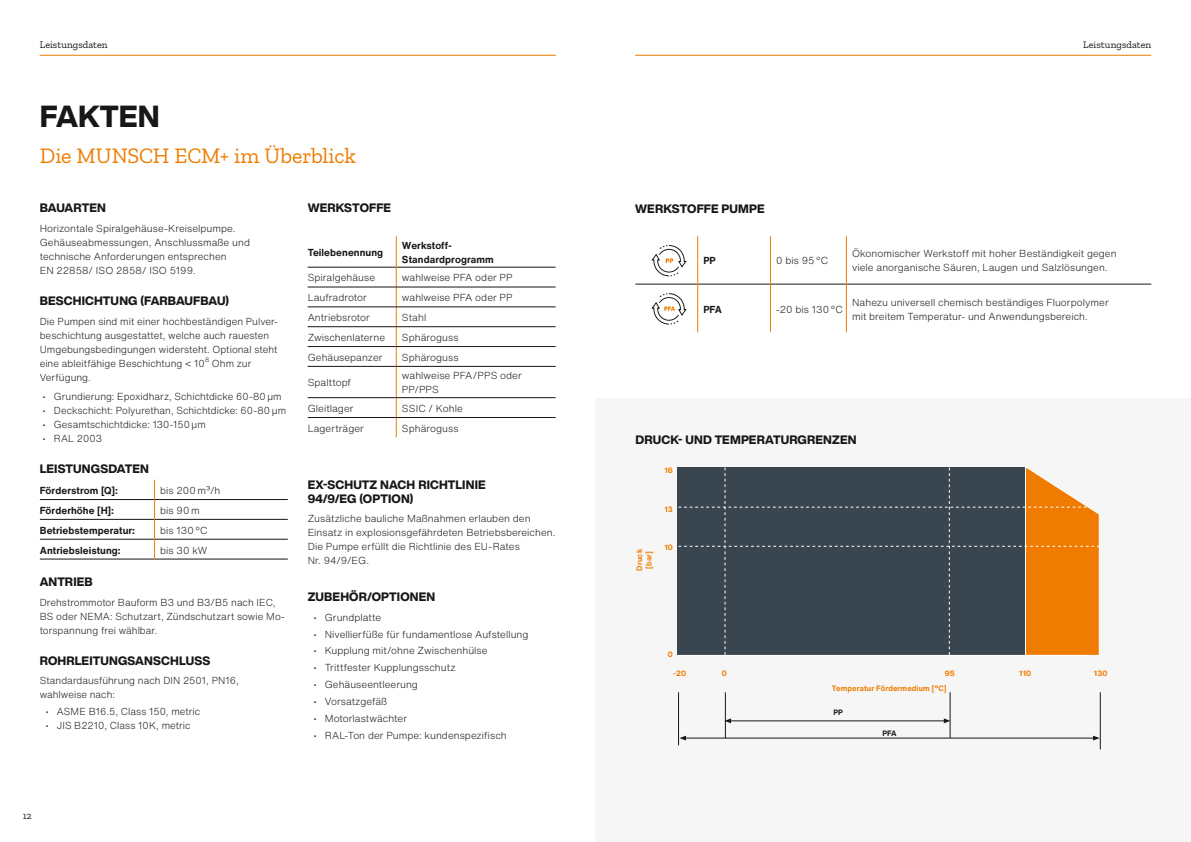
<style>
.page{position:relative;width:1191px;height:842px;background:#fff}
.page>*{position:absolute;margin:0;border:0;box-sizing:border-box;transform-origin:0 0}
.t1{font:800 30px "Helvetica Now Display";color:#181716}
.t2{font:22px "Zilla Slab";letter-spacing:-.01em;color:#ef7c00}
.t3{font:800 12px/14px "Helvetica Now Display";letter-spacing:.01em;color:#181716}
.t4{font:300 10px/14px "Helvetica Now Text";letter-spacing:.005em;color:#181716}
.t5{font:700 10px/14px "Helvetica Now Text";letter-spacing:.005em;color:#181716}
.t6{font:10px "Zilla Slab";letter-spacing:.01em;color:#181716}
.t7{font:700 7.7px/9.2px "Helvetica Now Text";letter-spacing:.015em;color:#ef7c00}
.t8{font:700 7.7px "Helvetica Now Text";color:#181716}
.t9{font:300 6.5px "Helvetica Now Text";color:#181716}
</style>
<div class="page">
<hr style="left:635px;top:55px;width:516px;height:1px;background:#ef7c00">
<hr style="left:40px;top:55px;width:516px;height:1px;background:#ef7c00">
<div style="left:595px;top:399px;width:596px;height:443px;background:#f6f6f6"></div>
<hr style="left:678px;top:692px;width:1px;height:53px;background:#181716">
<hr style="left:1100px;top:692px;width:1px;height:57px;background:#181716">
<hr style="left:684px;top:738px;width:410px;height:1px;background:#181716">
<svg style="left:679px;top:736px;width:7px;height:4px"></svg>
<svg style="left:1093px;top:736px;width:6px;height:4px"></svg>
<hr style="left:677px;top:655px;width:409px;height:1px;background:#fff">
<svg style="left:678px;top:467px;width:421px;height:188px;background:#5a5449"></svg>
<hr style="left:949px;top:692px;width:1px;height:46px;background:#181716">
<hr style="left:729px;top:720px;width:216px;height:1px;background:#181716">
<svg style="left:724px;top:718px;width:7px;height:5px"></svg>
<svg style="left:943px;top:718px;width:7px;height:5px"></svg>
<hr style="left:725px;top:692px;width:1px;height:46px;background:#181716">
<hr style="left:635px;top:284px;width:62px;height:1px;background:#181716">
<hr style="left:698px;top:284px;width:72px;height:1px;background:#181716">
<hr style="left:770px;top:284px;width:76px;height:1px;background:#181716">
<hr style="left:846px;top:284px;width:305px;height:1px;background:#181716">
<hr style="left:697px;top:236px;width:1px;height:48px;background:#ef7c00">
<hr style="left:770px;top:236px;width:1px;height:48px;background:#ef7c00">
<hr style="left:846px;top:236px;width:1px;height:48px;background:#ef7c00">
<hr style="left:697px;top:284px;width:1px;height:48px;background:#ef7c00">
<hr style="left:770px;top:284px;width:1px;height:48px;background:#ef7c00">
<hr style="left:846px;top:284px;width:1px;height:48px;background:#ef7c00">
<svg style="left:652px;top:245px;width:35px;height:31px"></svg>
<svg style="left:652px;top:293px;width:35px;height:32px"></svg>
<hr style="left:308px;top:267px;width:88px;height:1px;background:#181716">
<hr style="left:396px;top:267px;width:159px;height:1px;background:#181716">
<hr style="left:396px;top:236px;width:1px;height:31px;background:#ef7c00">
<svg style="left:396px;top:267px;width:1px;height:99px"></svg>
<hr style="left:396px;top:366px;width:1px;height:31px;background:#ef7c00">
<svg style="left:396px;top:398px;width:1px;height:39px"></svg>
<hr style="left:308px;top:287px;width:88px;height:1px;background:#181716">
<hr style="left:396px;top:287px;width:159px;height:1px;background:#181716">
<hr style="left:308px;top:307px;width:88px;height:1px;background:#181716">
<hr style="left:396px;top:307px;width:159px;height:1px;background:#181716">
<hr style="left:308px;top:326px;width:88px;height:1px;background:#181716">
<hr style="left:396px;top:326px;width:159px;height:1px;background:#181716">
<hr style="left:308px;top:346px;width:88px;height:1px;background:#181716">
<hr style="left:396px;top:346px;width:159px;height:1px;background:#181716">
<hr style="left:308px;top:366px;width:88px;height:1px;background:#181716">
<hr style="left:396px;top:366px;width:159px;height:1px;background:#181716">
<hr style="left:308px;top:397px;width:88px;height:1px;background:#181716">
<hr style="left:396px;top:397px;width:159px;height:1px;background:#181716">
<hr style="left:308px;top:417px;width:88px;height:1px;background:#181716">
<hr style="left:396px;top:417px;width:159px;height:1px;background:#181716">
<hr style="left:40px;top:499px;width:114px;height:1px;background:#181716">
<hr style="left:155px;top:499px;width:133px;height:1px;background:#181716">
<hr style="left:40px;top:519px;width:114px;height:1px;background:#181716">
<hr style="left:155px;top:519px;width:133px;height:1px;background:#181716">
<hr style="left:40px;top:539px;width:114px;height:1px;background:#181716">
<hr style="left:155px;top:539px;width:133px;height:1px;background:#181716">
<hr style="left:40px;top:559px;width:114px;height:1px;background:#181716">
<hr style="left:154px;top:559px;width:134px;height:1px;background:#181716">
<svg style="left:154px;top:480px;width:1px;height:79px"></svg>
<p class="t6" style="left:40px;top:39px;width:69px">Leistungsdaten</p>
<p class="t6" style="left:1083px;top:39px;width:69px">Leistungsdaten</p>
<h1 class="t1" style="left:40px;top:96px;width:122px">FAKTEN</h1>
<h2 class="t2" style="left:40px;top:143px;width:317px">Die MUNSCH ECM+ im Überblick</h2>
<p class="t3" style="left:40px;top:201px;width:68px">BAUARTEN</p>
<p class="t4" style="left:40px;top:221px;width:212px">Horizontale Spiralgehäuse-Kreiselpumpe.<br>Gehäuseabmessungen, Anschlussmaße und technische Anforderungen entsprechen<br>EN 22858/ ISO 2858/ ISO 5199.</p>
<p class="t3" style="left:40px;top:294px;width:191px">BESCHICHTUNG (FARBAUFBAU)</p>
<p class="t4" style="left:40px;top:314px;width:240px">Die Pumpen sind mit einer hochbeständigen Pulver&shy;beschichtung ausgestattet, welche auch rauesten Umgebungsbedingungen widersteht. Optional steht eine ableitfähige Beschichtung &lt; 10</p>
<p class="t9" style="left:205px;top:355px;width:6px">8</p>
<p class="t4" style="left:212px;top:356px;width:41px">Ohm zur</p>
<p class="t4" style="left:40px;top:370px;width:53px">Verfügung.</p>
<p class="t4" style="left:43px;top:389px;width:241px">• Grundierung: Epoxidharz, Schichtdicke 60-80 μm</p>
<p class="t4" style="left:43px;top:403px;width:245px">• Deckschicht: Polyurethan, Schichtdicke: 60-80 μm</p>
<p class="t4" style="left:43px;top:417px;width:165px">• Gesamtschichtdicke: 130-150 μm</p>
<p class="t4" style="left:43px;top:431px;width:61px">• RAL 2003</p>
<p class="t3" style="left:40px;top:462px;width:111px">LEISTUNGSDATEN</p>
<p class="t5" style="left:40px;top:483px;width:80px">Förderstrom [Q]:</p>
<p class="t4" style="left:160px;top:483px;width:62px">bis 200 m³/h</p>
<p class="t5" style="left:40px;top:503px;width:76px">Förderhöhe [H]:</p>
<p class="t4" style="left:160px;top:503px;width:41px">bis 90 m</p>
<p class="t5" style="left:40px;top:523px;width:97px">Betriebstemperatur:</p>
<p class="t4" style="left:160px;top:523px;width:49px">bis 130 °C</p>
<p class="t5" style="left:40px;top:543px;width:82px">Antriebsleistung:</p>
<p class="t4" style="left:160px;top:543px;width:49px">bis 30 kW</p>
<p class="t3" style="left:40px;top:575px;width:54px">ANTRIEB</p>
<p class="t4" style="left:40px;top:595px;width:247px">Drehstrommotor Bauform B3 und B3/B5 nach IEC,<br>BS oder NEMA: Schutzart, Zündschutzart sowie Mo&shy;torspannung frei wählbar.</p>
<p class="t3" style="left:40px;top:653px;width:172px">ROHRLEITUNGSANSCHLUSS</p>
<p class="t4" style="left:40px;top:673px;width:200px">Standardausführung nach DIN 2501, PN16, wahlweise nach:</p>
<p class="t4" style="left:45px;top:704px;width:156px">• ASME B16.5, Class 150, metric</p>
<p class="t4" style="left:45px;top:718px;width:147px">• JIS B2210, Class 10K, metric</p>
<p class="t3" style="left:308px;top:201px;width:85px">WERKSTOFFE</p>
<p class="t5" style="left:308px;top:245px;width:77px">Teilebenennung</p>
<p class="t5" style="left:402px;top:238px;width:93px">Werkstoff-<br>Standardprogramm</p>
<p class="t4" style="left:308px;top:271px;width:69px">Spiralgehäuse</p>
<p class="t4" style="left:402px;top:271px;width:112px">wahlweise PFA oder PP</p>
<p class="t4" style="left:308px;top:290px;width:61px">Laufradrotor</p>
<p class="t4" style="left:402px;top:290px;width:112px">wahlweise PFA oder PP</p>
<p class="t4" style="left:308px;top:310px;width:64px">Antriebsrotor</p>
<p class="t4" style="left:402px;top:310px;width:26px">Stahl</p>
<p class="t4" style="left:308px;top:330px;width:79px">Zwischenlaterne</p>
<p class="t4" style="left:402px;top:330px;width:58px">Sphäroguss</p>
<p class="t4" style="left:308px;top:350px;width:76px">Gehäusepanzer</p>
<p class="t4" style="left:402px;top:350px;width:58px">Sphäroguss</p>
<p class="t4" style="left:308px;top:375px;width:45px">Spalttopf</p>
<p class="t4" style="left:402px;top:368px;width:121px">wahlweise PFA/PPS oder<br>PP/PPS</p>
<p class="t4" style="left:308px;top:401px;width:47px">Gleitlager</p>
<p class="t4" style="left:402px;top:401px;width:62px">SSIC / Kohle</p>
<p class="t4" style="left:308px;top:421px;width:58px">Lagerträger</p>
<p class="t4" style="left:402px;top:421px;width:58px">Sphäroguss</p>
<p class="t3" style="left:308px;top:477px;width:180px">EX-SCHUTZ NACH RICHTLINIE<br>94/9/EG (OPTION)</p>
<p class="t4" style="left:308px;top:512px;width:249px">Zusätzliche bauliche Maßnahmen erlauben den Einsatz in explosionsgefährdeten Betriebsbereichen.<br>Die Pumpe erfüllt die Richtlinie des EU-Rates<br>Nr. 94/9/EG.</p>
<p class="t3" style="left:308px;top:590px;width:129px">ZUBEHÖR/OPTIONEN</p>
<p class="t4" style="left:313px;top:610px;width:69px">• Grundplatte</p>
<p class="t4" style="left:313px;top:627px;width:217px">• Nivellierfüße für fundamentlose Aufstellung</p>
<p class="t4" style="left:313px;top:644px;width:176px">• Kupplung mit/ohne Zwischenhülse</p>
<p class="t4" style="left:313px;top:660px;width:144px">• Trittfester Kupplungsschutz</p>
<p class="t4" style="left:313px;top:677px;width:106px">• Gehäuseentleerung</p>
<p class="t4" style="left:313px;top:694px;width:75px">• Vorsatzgefäß</p>
<p class="t4" style="left:313px;top:711px;width:95px">• Motorlastwächter</p>
<p class="t4" style="left:313px;top:728px;width:195px">• RAL-Ton der Pumpe: kundenspezifisch</p>
<p class="t3" style="left:635px;top:202px;width:131px">WERKSTOFFE PUMPE</p>
<p class="t5" style="left:703px;top:254px;width:14px">PP</p>
<p class="t4" style="left:776px;top:253px;width:54px">0 bis 95 °C</p>
<p class="t4" style="left:852px;top:246px;width:266px">Ökonomischer Werkstoff mit hoher Beständigkeit gegen viele anorganische Säuren, Laugen und Salzlösungen.</p>
<p class="t5" style="left:703px;top:302px;width:20px">PFA</p>
<p class="t4" style="left:776px;top:302px;width:68px">-20 bis 130 °C</p>
<p class="t4" style="left:852px;top:295px;width:258px">Nahezu universell chemisch beständiges Fluorpolymer mit breitem Temperatur- und Anwendungsbereich.</p>
<p class="t3" style="left:635px;top:433px;width:223px">DRUCK- UND TEMPERATURGRENZEN</p>
<p class="t7" style="left:664px;top:466px;width:10px">16</p>
<p class="t7" style="left:664px;top:504px;width:10px">13</p>
<p class="t7" style="left:634px;top:571px;width:23px;rotate:-90deg">Druck [bar]</p>
<p class="t7" style="left:664px;top:542px;width:10px">10</p>
<p class="t7" style="left:668px;top:649px;width:7px">0</p>
<p class="t7" style="left:673px;top:668px;width:15px">-20</p>
<p class="t7" style="left:722px;top:668px;width:7px">0</p>
<p class="t7" style="left:944px;top:668px;width:12px">95</p>
<p class="t7" style="left:1019px;top:668px;width:14px">110</p>
<p class="t7" style="left:1093px;top:668px;width:15px">130</p>
<p class="t7" style="left:832px;top:683px;width:116px">Temperatur Fördermedium [ºC]</p>
<p class="t8" style="left:833px;top:707px;width:11px">PP</p>
<p class="t8" style="left:882px;top:727px;width:16px">PFA</p>
<p class="t6" style="left:23px;top:810px;width:11px">12</p>
</div>
